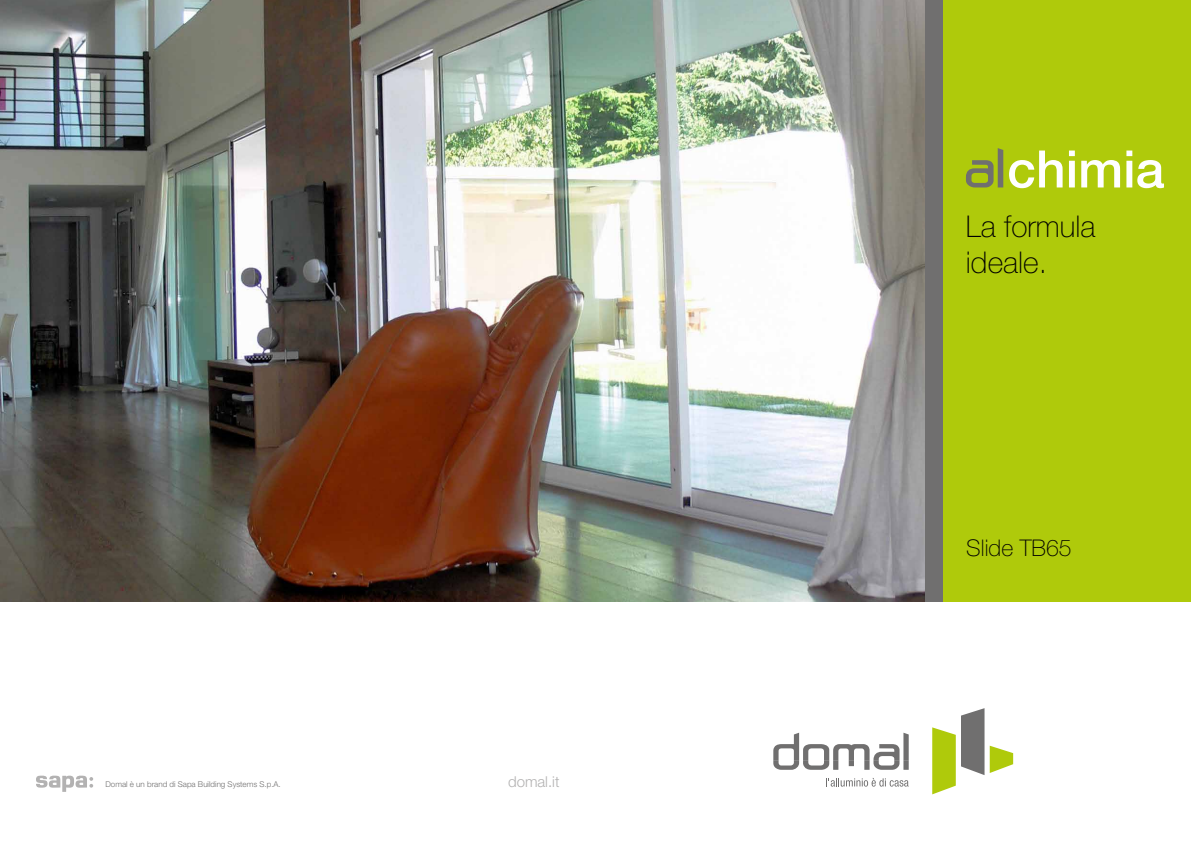
<style>
.page{position:relative;width:1191px;height:842px;background:#fff}
.page>*{position:absolute;margin:0;border:0;box-sizing:border-box;transform-origin:0 0}
.t1{font:100 30px/36px "Helvetica Neue LT Std";color:#000}
.t2{font:100 23px "Helvetica Neue LT Std";color:#000}
.t3{font:300 15px "Helvetica Neue LT Std";color:#b3b2b2}
.t4{font:300 8px "Helvetica Neue LT Std";color:#706f6f}
</style>
<div class="page">
<svg style="left:826px;top:778px;width:82px;height:9px"></svg>
<svg style="left:773px;top:733px;width:135px;height:37px"></svg>
<svg style="left:932px;top:727px;width:23px;height:67px;background:#b9d029"></svg>
<svg style="left:961px;top:708px;width:52px;height:67px"></svg>
<img style="left:0;top:0;width:926px;height:601px">
<div style="left:943px;top:0;width:248px;height:601px;background:#afca0b"></div>
<div style="left:926px;top:0;width:17px;height:601px;background:#706f6f"></div>
<svg style="left:966px;top:148px;width:37px;height:39px"></svg>
<svg style="left:1009px;top:151px;width:155px;height:37px"></svg>
<svg style="left:36px;top:776px;width:57px;height:16px"></svg>
<p class="t4" style="left:105px;top:779px;width:177px">Domal è un brand di Sapa Building Systems S.p.A.</p>
<h3 class="t3" style="left:508px;top:772px;width:53px">domal.it</h3>
<h1 class="t1" style="left:966px;top:208px;width:131px">La formula ideale.</h1>
<h2 class="t2" style="left:966px;top:534px;width:107px">Slide TB65</h2>
</div>
